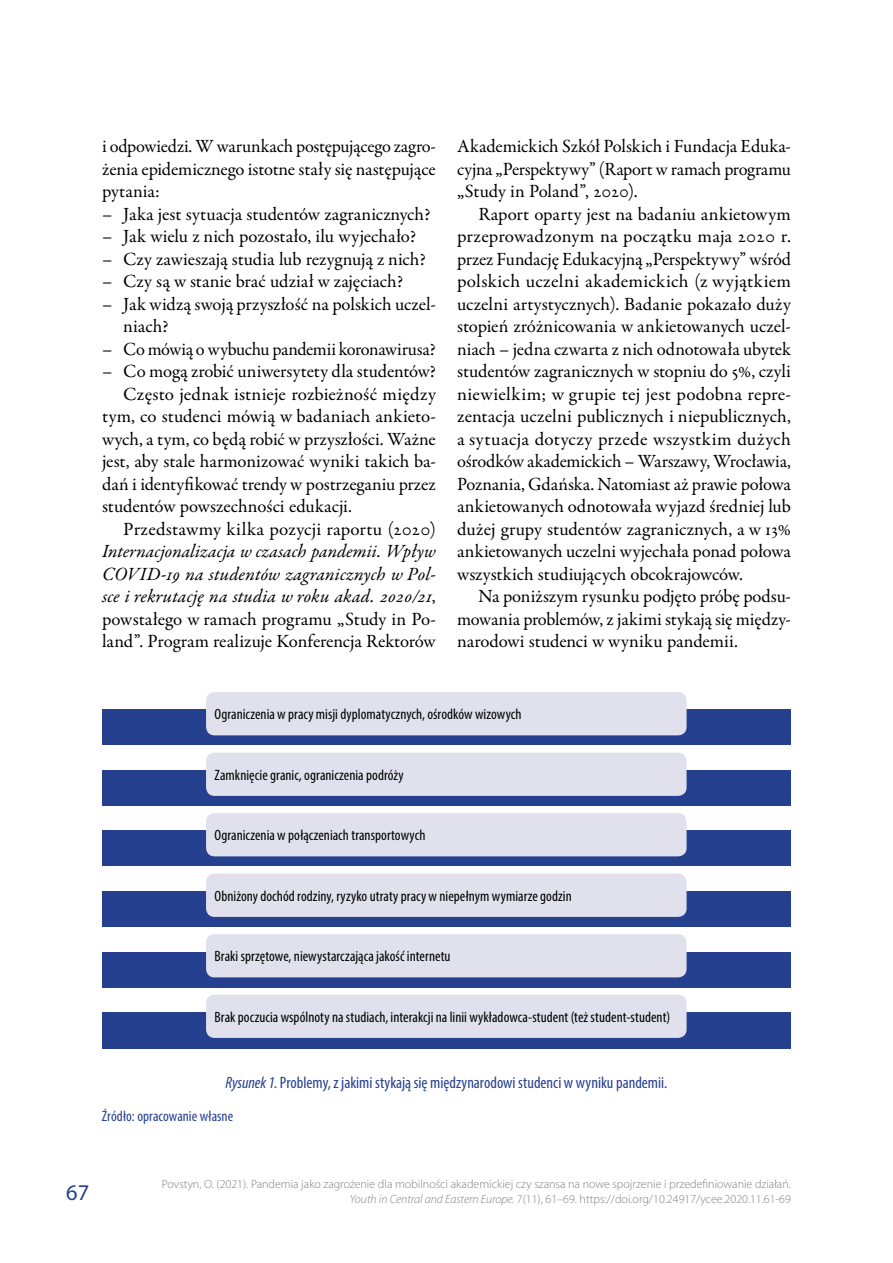
<style>
.page{position:relative;width:893px;height:1263px;background:#fff}
.page>*{position:absolute;margin:0;border:0;box-sizing:border-box;transform-origin:0 0}
.t1{font:22.5px "Myriad Pro";color:#25408f}
.t2{font:18.75px/22.5px "Garamond Premr Pro";letter-spacing:-.005em;color:#000;text-align:justify}
.t3{font:italic 18.75px/22.5px "Garamond Premr Pro";letter-spacing:.005em;color:#000;text-align:justify}
.t4{font:condensed 16.5px "Myriad Pro";color:#25408f}
.t5{font:condensed 15px "Myriad Pro";letter-spacing:.005em;color:#000}
.t6{font:condensed 15px "Myriad Pro";letter-spacing:.005em;color:#25408f}
.t7{font:300 12px/15px "Myriad Pro";color:#808080;text-align:right}
.s1{font-style:normal}
.s2{font-style:italic}
</style>
<div class="page">
<div style="left:102px;top:1013px;width:689px;height:36px;background:#25408f"></div>
<div style="left:102px;top:952px;width:689px;height:35px;background:#25408f"></div>
<div style="left:102px;top:891px;width:689px;height:35px;background:#25408f"></div>
<div style="left:102px;top:831px;width:689px;height:35px;background:#25408f"></div>
<div style="left:102px;top:770px;width:689px;height:35px;background:#25408f"></div>
<div style="left:102px;top:709px;width:689px;height:35px;background:#25408f"></div>
<div style="left:206px;top:692px;width:481px;height:43px;background:#e1e0ed;border-radius:9px"></div>
<div style="left:206px;top:753px;width:481px;height:43px;background:#e1e0ed;border-radius:9px"></div>
<div style="left:206px;top:813px;width:481px;height:43px;background:#e1e0ed;border-radius:9px"></div>
<div style="left:206px;top:874px;width:481px;height:43px;background:#e1e0ed;border-radius:9px"></div>
<div style="left:206px;top:934px;width:481px;height:43px;background:#e1e0ed;border-radius:9px"></div>
<div style="left:206px;top:995px;width:481px;height:43px;background:#e1e0ed;border-radius:9px"></div>
<p class="t2" style="left:102px;top:135px;width:335px">i odpowiedzi. W warunkach postępującego zagro&shy;żenia epidemicznego istotne stały się następujące pytania:</p>
<p class="t2" style="left:102px;top:203px;width:330px">– Jaka jest sytuacja studentów zagranicznych?</p>
<p class="t2" style="left:102px;top:225px;width:315px">– Jak wielu z nich pozostało, ilu wyjechało?</p>
<p class="t2" style="left:102px;top:248px;width:325px">– Czy zawieszają studia lub rezygnują z nich?</p>
<p class="t2" style="left:102px;top:270px;width:303px">– Czy są w stanie brać udział w zajęciach?</p>
<p class="t2" style="left:123px;top:293px;width:314px;text-indent:-21px">– Jak widzą swoją przyszłość na polskich uczel&shy;niach?</p>
<p class="t2" style="left:102px;top:338px;width:335px">– Co mówią o wybuchu pandemii koronawirusa?</p>
<p class="t2" style="left:102px;top:360px;width:335px">– Co mogą zrobić uniwersytety dla studentów?</p>
<p class="t2" style="left:123px;top:383px;width:314px">Często jednak istnieje rozbieżność między</p>
<p class="t2" style="left:102px;top:405px;width:335px">tym, co studenci mówią w badaniach ankieto-</p>
<p class="t2" style="left:102px;top:428px;width:335px">wych, a tym, co będą robić w przyszłości. Ważne</p>
<p class="t2" style="left:102px;top:450px;width:335px">jest, aby stale harmonizować wyniki takich ba-</p>
<p class="t2" style="left:102px;top:473px;width:335px">dań i identyfikować trendy w postrzeganiu przez</p>
<p class="t2" style="left:102px;top:495px;width:251px">studentów powszechności edukacji.</p>
<p class="t2" style="left:123px;top:518px;width:314px">Przedstawmy kilka pozycji raportu (2020)</p>
<p class="t3" style="left:102px;top:541px;width:335px">Internacjonalizacja w czasach pandemii. Wpływ COVID-19 na studentów zagranicznych w Pol&shy;sce i rekrutację na studia w roku akad. 2020/21<span class="s1">, powstałego w ramach programu „Study in Po&shy;land”. Program realizuje Konferencja Rektorów</span></p>
<p class="t2" style="left:457px;top:135px;width:335px">Akademickich Szkół Polskich i Fundacja Eduka&shy;cyjna „Perspektywy” (Raport w ramach programu „Study in Poland”, 2020).</p>
<p class="t2" style="left:457px;top:203px;width:335px;text-indent:21px">Raport oparty jest na badaniu ankietowym przeprowadzonym na początku maja 2020 r. przez Fundację Edukacyjną „Perspektywy” wśród polskich uczelni akademickich (z wyjątkiem uczelni artystycznych). Badanie pokazało duży stopień zróżnicowania w ankietowanych uczel&shy;niach – jedna czwarta z nich odnotowała ubytek studentów zagranicznych w stopniu do 5%, czyli niewielkim; w grupie tej jest podobna repre&shy;zentacja uczelni publicznych i niepublicznych, a sytuacja dotyczy przede wszystkim dużych ośrodków akademickich – Warszawy, Wrocławia, Poznania, Gdańska. Natomiast aż prawie połowa ankietowanych odnotowała wyjazd średniej lub dużej grupy studentów zagranicznych, a w 13% ankietowanych uczelni wyjechała ponad połowa wszystkich studiujących obcokrajowców.</p>
<p class="t2" style="left:457px;top:585px;width:335px;text-indent:21px">Na poniższym rysunku podjęto próbę podsu&shy;mowania problemów, z jakimi stykają się między&shy;narodowi studenci w wyniku pandemii.</p>
<p class="t5" style="left:215px;top:705px;width:308px">Ograniczenia w pracy misji dyplomatycznych, ośrodków wizowych</p>
<p class="t5" style="left:215px;top:766px;width:191px">Zamknięcie granic, ograniczenia podróży</p>
<p class="t5" style="left:215px;top:826px;width:212px">Ograniczenia w połączeniach transportowych</p>
<p class="t5" style="left:215px;top:887px;width:359px">Obniżony dochód rodziny, ryzyko utraty pracy w niepełnym wymiarze godzin</p>
<p class="t5" style="left:215px;top:947px;width:238px">Braki sprzętowe, niewystarczająca jakość internetu</p>
<p class="t5" style="left:215px;top:1008px;width:457px">Вrak poczucia wspólnoty na studiach, interakcji na linii wykładowca-student (też student-student)</p>
<p class="t4" style="left:226px;top:1073px;width:443px"><span class="s2">Rysunek 1.</span> Problemy, z jakimi stykają się międzynarodowi studenci w wyniku pandemii.</p>
<p class="t6" style="left:102px;top:1106px;width:133px">Źródło: opracowanie własne</p>
<p class="t1" style="left:66px;top:1178px;width:25px">67</p>
<p class="t7" style="left:162px;top:1177px;width:630px">Povstyn, O. (2021). Pandemia jako zagrożenie dla mobilności akademickiej czy szansa na nowe spojrzenie i przedefiniowanie działań.<br><span class="s2">Youth in Central and Eastern Europe.</span> 7(11), 61–69. https://doi.org/10.24917/ycee.2020.11.61-69</p>
</div>
